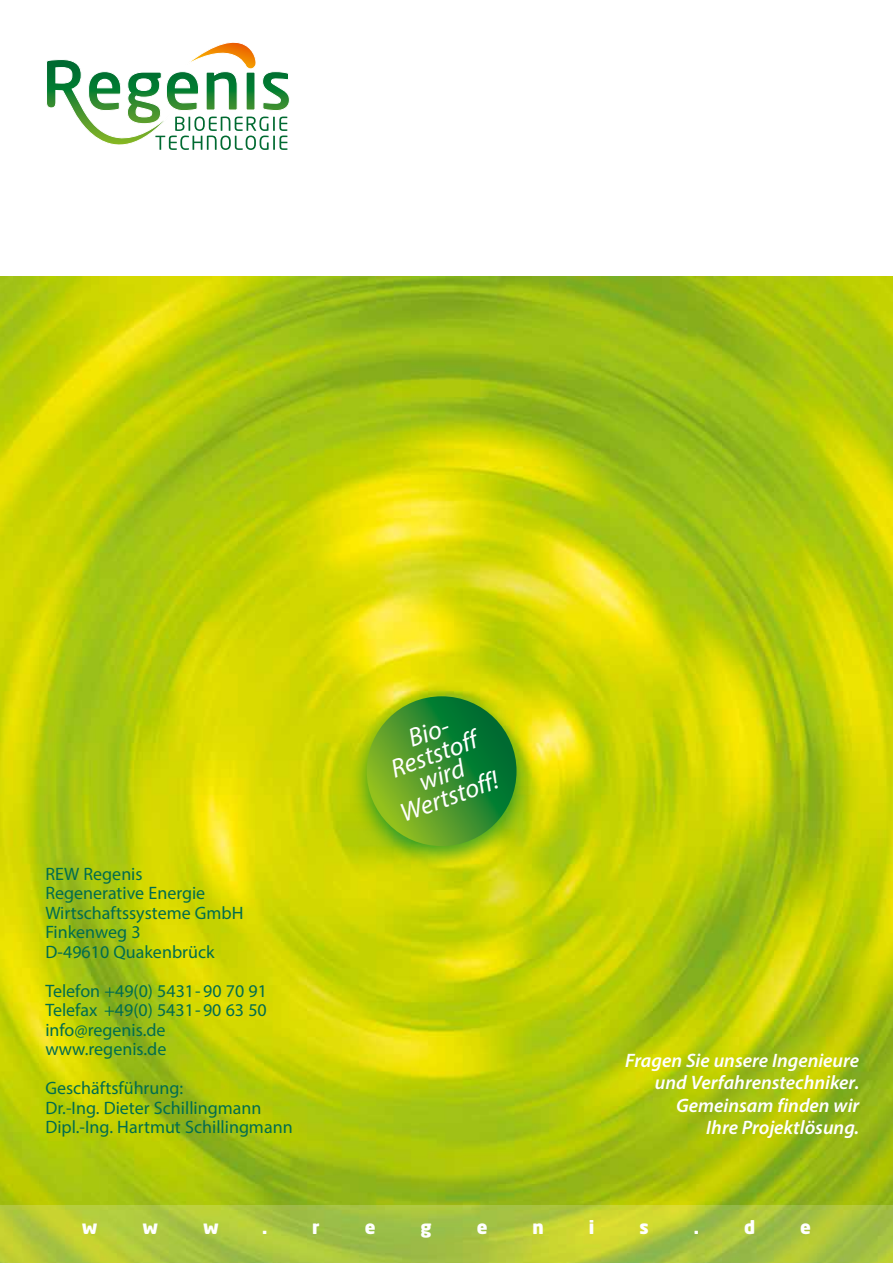
<style>
.page{position:relative;width:893px;height:1263px;background:#fff}
.page>*{position:absolute;margin:0;border:0;box-sizing:border-box;transform-origin:0 0}
.t1{font:italic 26.25px/22.5px "Myriad Pro";color:#fff;text-align:center}
.t2{font:italic 600 19.5px/22.5px "Myriad Pro";color:#fff;text-align:right}
.t3{font:18px/19.5px "Myriad Pro";color:#006c4f}
.t4{font:900 18px "Neo Sans";color:#fff}
</style>
<div class="page">
<img style="left:0;top:276px;width:893px;height:929px">
<svg style="left:46px;top:42px;width:244px;height:108px"></svg>
<svg style="left:0;top:1205px;width:893px;height:58px;background:#aec63e"></svg>
<div style="left:348px;top:686px;width:187px;height:187px;background:#008d35;opacity:.75"></div>
<svg style="left:367px;top:696px;width:149px;height:150px;background:#3b902c"></svg>
<p class="t3" style="left:45px;top:864px;width:200px">REW Regenis<br>Regenerative Energie<br>Wirtschaftssysteme GmbH<br>Finkenweg 3<br>D-49610 Quakenbrück</p>
<p class="t3" style="left:45px;top:981px;width:223px">Telefon +49(0) 5431- 90 70 91<br>Telefax +49(0) 5431- 90 63 50 info@regenis.de www.regenis.de</p>
<p class="t3" style="left:45px;top:1078px;width:249px">Geschäftsführung:<br>Dr.-Ing. Dieter Schillingmann<br>Dipl.-Ing. Hartmut Schillingmann</p>
<h1 class="t1" style="left:374px;top:739px;width:104px;rotate:-20deg">Bio-<br>Reststoff wird<br>Wertstoff!</h1>
<p class="t2" style="left:625px;top:1048px;width:236px">Fragen Sie unsere Ingenieure und Verfahrenstechniker.<br>Gemeinsam finden wir<br>Ihre Projektlösung.</p>
<p class="t4" style="left:82px;top:1219px;width:17px">w</p>
<p class="t4" style="left:143px;top:1219px;width:17px">w</p>
<p class="t4" style="left:203px;top:1219px;width:17px">w</p>
<p class="t4" style="left:262px;top:1219px;width:7px">.</p>
<p class="t4" style="left:312px;top:1219px;width:9px">r</p>
<p class="t4" style="left:365px;top:1219px;width:12px">e</p>
<p class="t4" style="left:421px;top:1219px;width:13px">g</p>
<p class="t4" style="left:477px;top:1219px;width:12px">e</p>
<p class="t4" style="left:532px;top:1219px;width:13px">n</p>
<p class="t4" style="left:589px;top:1219px;width:7px">i</p>
<p class="t4" style="left:639px;top:1219px;width:11px">s</p>
<p class="t4" style="left:694px;top:1219px;width:7px">.</p>
<p class="t4" style="left:744px;top:1219px;width:13px">d</p>
<p class="t4" style="left:800px;top:1219px;width:12px">e</p>
</div>
